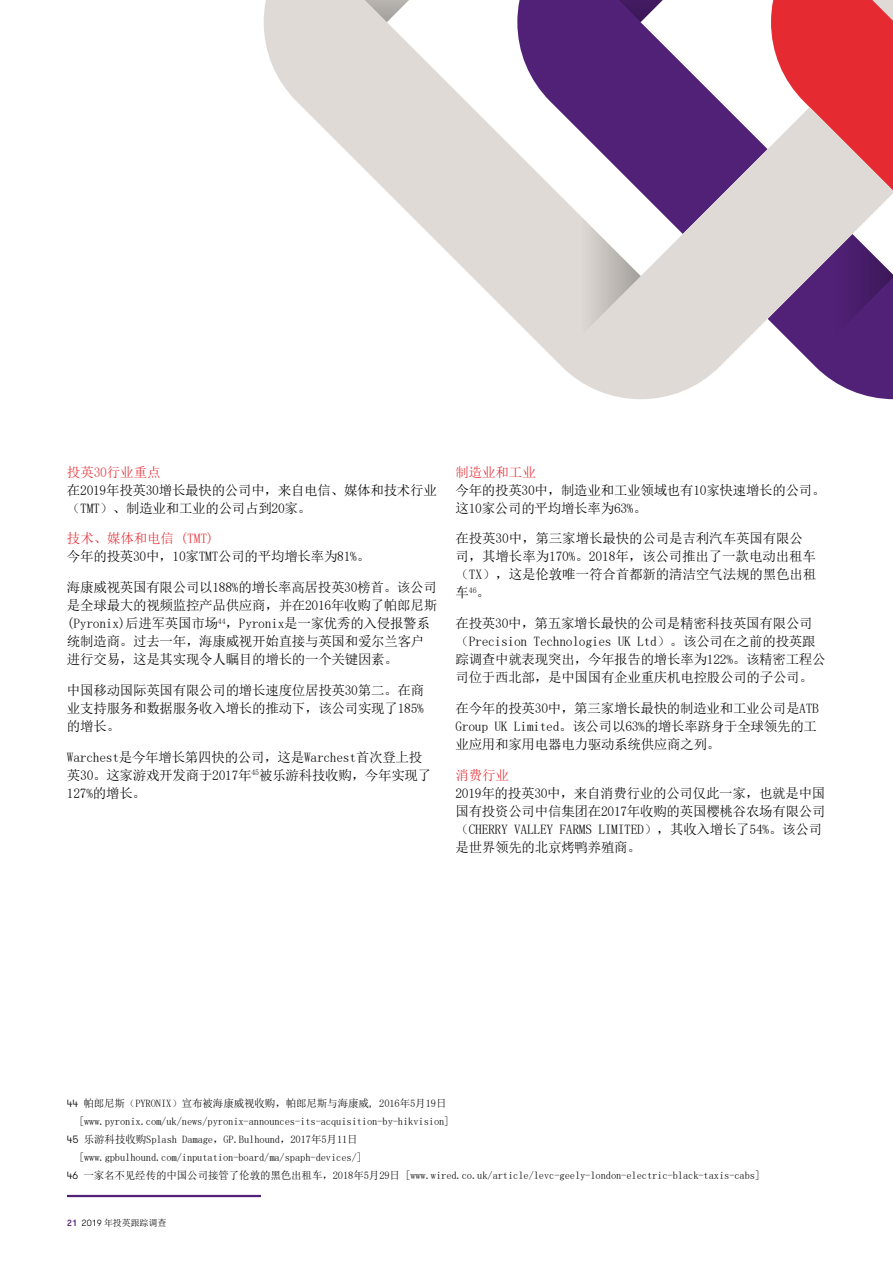
<style>
.page{position:relative;width:893px;height:1263px;background:#fff}
.page>*{position:absolute;margin:0;border:0;box-sizing:border-box;transform-origin:0 0}
.t1{font:13.5px/18px "Sim Sun";letter-spacing:-.02em;color:#000}
.t2{font:13.5px "Sim Sun";letter-spacing:-.01em;color:#e62a32}
.t3{font:10.5px "Sim Sun";letter-spacing:-.01em;color:#000}
.t4{font:9px "Sim Sun";letter-spacing:-.01em;color:#000}
.s1{font-family:"GT Walsheim Pro";font-weight:300}
.s2{font-family:"GT Walsheim Pro";font-weight:500;color:#512178}
</style>
<div class="page">
<hr style="left:67px;top:1195px;width:194px;height:2px;background:#512178">
<svg style="left:264px;top:0;width:629px;height:399px"></svg>
<svg style="left:556px;top:191px;width:85px;height:170px"></svg>
<svg style="left:302px;top:0;width:170px;height:22px"></svg>
<svg style="left:556px;top:0;width:169px;height:22px"></svg>
<svg style="left:768px;top:0;width:125px;height:361px"></svg>
<p class="t2" style="left:67px;top:465px;width:95px">投英30行业重点</p>
<p class="t1" style="left:67px;top:481px;width:371px">在2019年投英30增长最快的公司中，来自电信、媒体和技术行业（TMT）、制造业和工业的公司占到20家。</p>
<p class="t2" style="left:67px;top:532px;width:148px">技术、媒体和电信 (TMT)</p>
<p class="t1" style="left:67px;top:547px;width:305px">今年的投英30中，10家TMT公司的平均增长率为81%。</p>
<p class="t1" style="left:67px;top:578px;width:372px">海康威视英国有限公司以188%的增长率高居投英30榜首。该公司是全球最大的视频监控产品供应商，并在2016年收购了帕郎尼斯(Pyronix)后进军英国市场<sup>44</sup>，Pyronix是一家优秀的入侵报警系统制造商。过去一年，海康威视开始直接与英国和爱尔兰客户进行交易，这是其实现令人瞩目的增长的一个关键因素。</p>
<p class="t1" style="left:67px;top:681px;width:359px;text-align:justify">中国移动国际英国有限公司的增长速度位居投英30第二。在商业支持服务和数据服务收入增长的推动下，该公司实现了185%的增长。</p>
<p class="t1" style="left:67px;top:748px;width:366px">Warchest是今年增长第四快的公司，这是Warchest首次登上投英30。这家游戏开发商于2017年<sup>45</sup>被乐游科技收购，今年实现了<br>127%的增长。</p>
<p class="t2" style="left:455px;top:465px;width:82px">制造业和工业</p>
<p class="t1" style="left:455px;top:481px;width:372px">今年的投英30中，制造业和工业领域也有10家快速增长的公司。这10家公司的平均增长率为63%。</p>
<p class="t1" style="left:455px;top:529px;width:362px">在投英30中，第三家增长最快的公司是吉利汽车英国有限公司，其增长率为170%。2018年，该公司推出了一款电动出租车（TX），这是伦敦唯一符合首都新的清洁空气法规的黑色出租车<sup>46</sup>。</p>
<p class="t1" style="left:455px;top:614px;width:372px">在投英30中，第五家增长最快的公司是精密科技英国有限公司（Precision Technologies UK Ltd）。该公司在之前的投英跟踪调查中就表现突出，今年报告的增长率为122%。该精密工程公司位于西北部，是中国国有企业重庆机电控股公司的子公司。</p>
<p class="t1" style="left:455px;top:699px;width:365px">在今年的投英30中，第三家增长最快的制造业和工业公司是ATB<br>Group UK Limited。该公司以63%的增长率跻身于全球领先的工业应用和家用电器电力驱动系统供应商之列。</p>
<p class="t2" style="left:455px;top:768px;width:55px">消费行业</p>
<p class="t1" style="left:455px;top:784px;width:372px">2019年的投英30中，来自消费行业的公司仅此一家，也就是中国国有投资公司中信集团在2017年收购的英国樱桃谷农场有限公司（CHERRY VALLEY FARMS LIMITED），其收入增长了54%。该公司是世界领先的北京烤鸭养殖商。</p>
<p class="t3" style="left:67px;top:1098px;width:381px"><span class="s1">44</span> 帕郎尼斯（PYRONIX）宣布被海康威视收购，帕郎尼斯与海康威, 2016年5月19日</p>
<p class="t3" style="left:79px;top:1116px;width:372px">[www.pyronix.com/uk/news/pyronix-announces-its-acquisition-by-hikvision]</p>
<p class="t3" style="left:67px;top:1134px;width:292px"><span class="s1">45</span> 乐游科技收购Splash Damage，GP.Bulhound，2017年5月11日</p>
<p class="t3" style="left:79px;top:1152px;width:285px">[www.gpbulhound.com/inputation-board/ma/spaph-devices/]</p>
<p class="t3" style="left:67px;top:1170px;width:695px"><span class="s1">46</span> 一家名不见经传的中国公司接管了伦敦的黑色出租车，2018年5月29日 [www.wired.co.uk/article/levc-geely-london-electric-black-taxis-cabs]</p>
<p class="t4" style="left:67px;top:1218px;width:101px"><span class="s2">21</span> <span class="s1">2019</span> 年投英跟踪调查</p>
</div>
